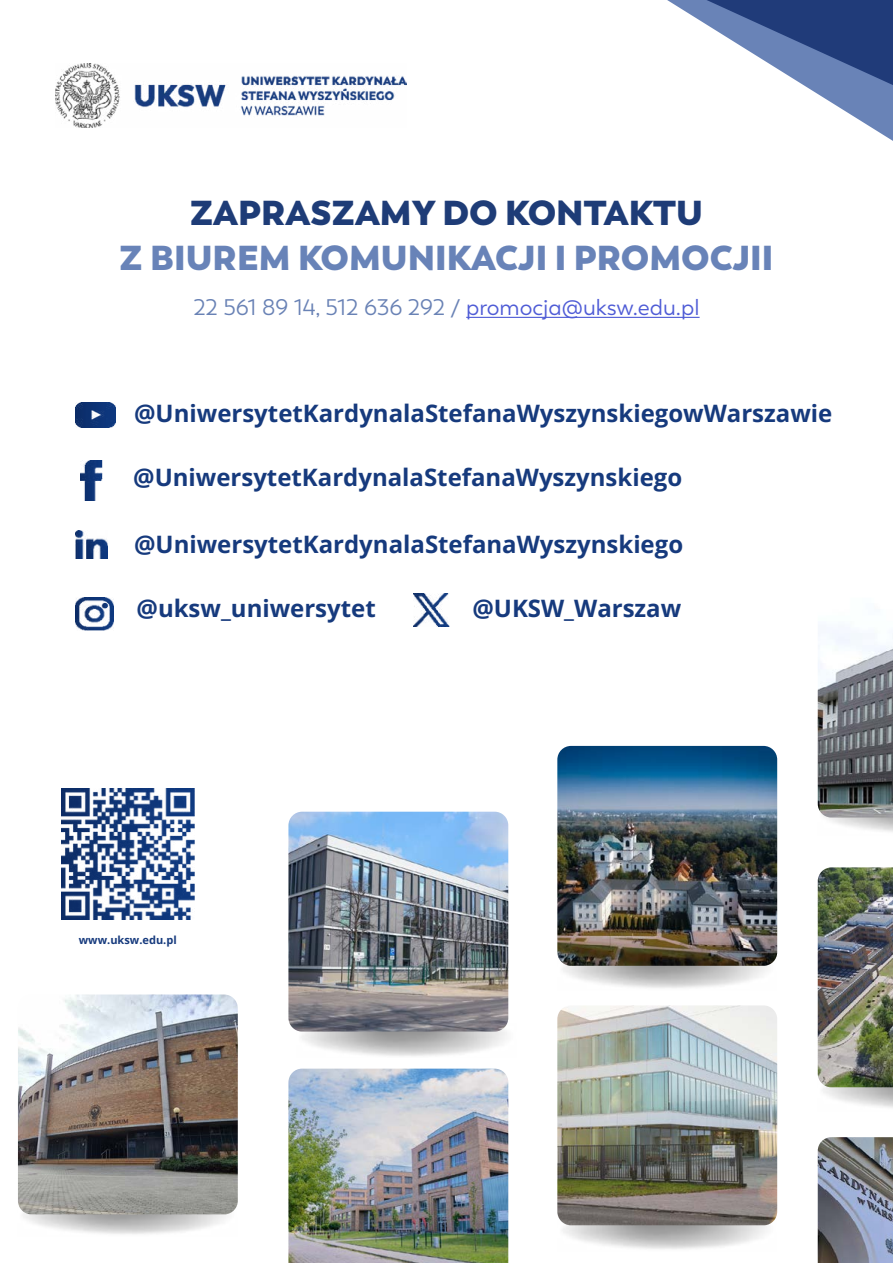
<style>
.page{position:relative;width:893px;height:1263px;background:#fff}
.page>*{position:absolute;margin:0;border:0;box-sizing:border-box;transform-origin:0 0}
.t1{font:800 34.5px "Trenda";color:#6883b8}
.t2{font:800 34.5px "Trenda";color:#1e3c77}
.t3{font:700 24px "Open Sans";color:#163a7d}
.t4{font:22.5px "Trenda";color:#4f5cd6}
.t5{font:700 11.1px "Open Sans";color:#163a7d}
.s1{color:#6982b5}
</style>
<div class="page">
<img style="left:818px;top:630px;width:75px;height:187px">
<img style="left:288px;top:812px;width:220px;height:219px">
<img style="left:818px;top:1137px;width:75px;height:126px">
<img style="left:557px;top:1005px;width:220px;height:220px">
<img style="left:818px;top:867px;width:75px;height:220px">
<img style="left:557px;top:746px;width:220px;height:220px">
<img style="left:288px;top:1068px;width:220px;height:195px">
<img style="left:18px;top:994px;width:220px;height:220px">
<img style="left:80px;top:460px;width:22px;height:40px">
<img style="left:76px;top:597px;width:37px;height:34px">
<img style="left:76px;top:531px;width:31px;height:27px">
<img style="left:76px;top:402px;width:39px;height:25px">
<img style="left:413px;top:593px;width:36px;height:33px">
<img style="left:62px;top:788px;width:132px;height:132px">
<img style="left:56px;top:64px;width:351px;height:64px">
<hr style="left:466px;top:317px;width:234px;height:1px;background:#4f5cd6">
<svg style="left:667px;top:0;width:226px;height:141px"></svg>
<h1 class="t2" style="left:190px;top:190px;width:514px">ZAPRASZAMY DO KONTAKTU</h1>
<h1 class="t1" style="left:120px;top:235px;width:655px">Z BIUREM KOMUNIKACJI I PROMOCJII</h1>
<p class="t4" style="left:193px;top:294px;width:508px"><span class="s1">22 561 89 14, 512 636 292</span> promocja@uksw.edu.pl</p>
<p class="t3" style="left:134px;top:396px;width:700px">@UniwersytetKardynalaStefanaWyszynskiegowWarszawie</p>
<p class="t3" style="left:133px;top:460px;width:551px">@UniwersytetKardynalaStefanaWyszynskiego</p>
<p class="t3" style="left:134px;top:527px;width:551px">@UniwersytetKardynalaStefanaWyszynskiego</p>
<p class="t3" style="left:136px;top:591px;width:241px">@uksw_uniwersytet</p>
<p class="t3" style="left:472px;top:591px;width:210px">@UKSW_Warszaw</p>
<p class="t5" style="left:79px;top:932px;width:99px">www.uksw.edu.pl</p>
</div>
